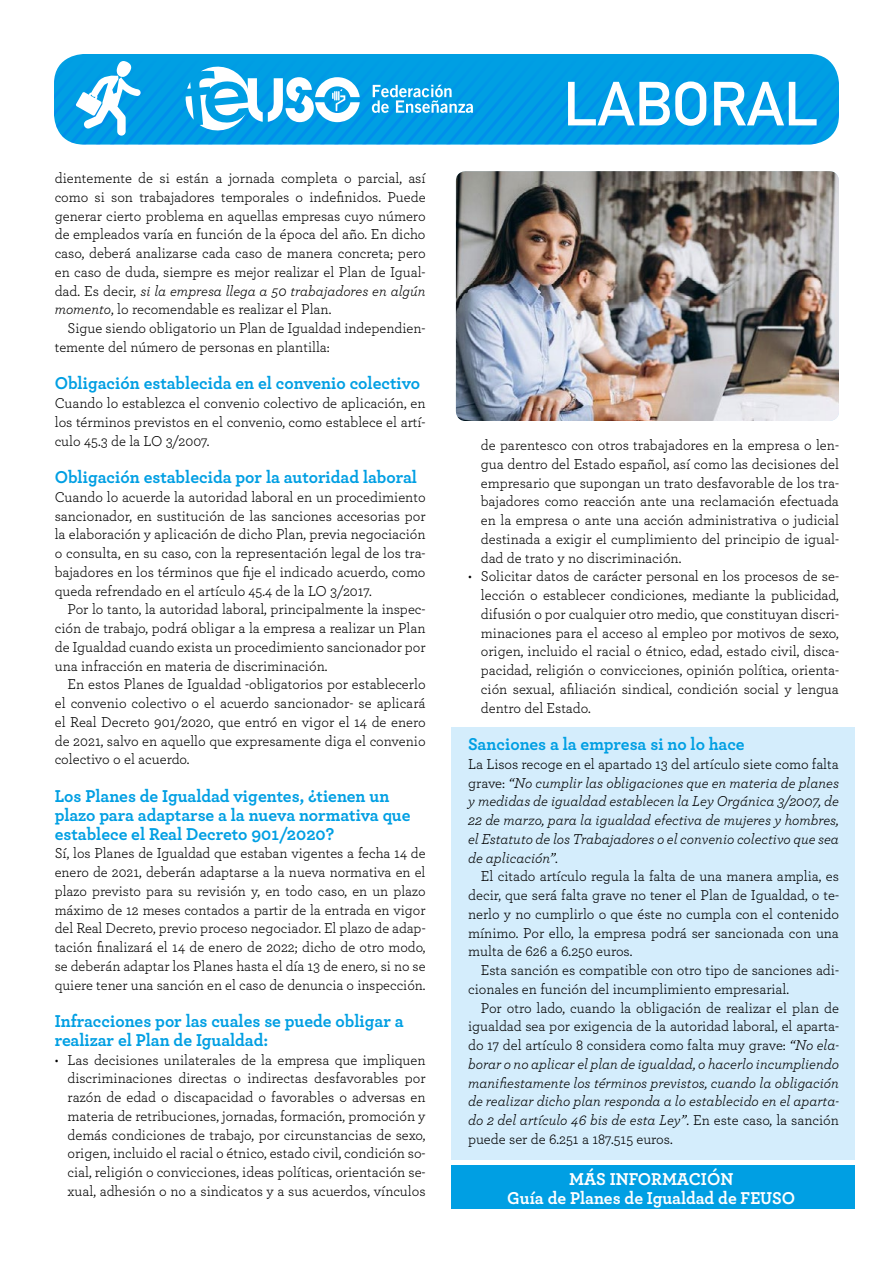
<style>
.page{position:relative;width:893px;height:1263px;background:#fff}
.page>*{position:absolute;margin:0;border:0;box-sizing:border-box;transform-origin:0 0}
.t1{font:700 61.2px "DIN Alternate";color:#fff}
.t2{font:700 18px/18.8px "Archer Pro";color:#009fe3}
.t3{font:700 18px/18.8px "Archer Pro";color:#fff;text-align:center}
.t4{font:15px/18.8px "Archer Pro";color:#000;text-align:justify}
.t5{font:15px/18.8px "Archer Pro";color:#000;text-align:justify;scale:.96 1}
.t6{font:italic 15px/18.8px "Archer Pro";color:#000;text-align:justify}
.s1{font-style:italic}
.s2{font-style:normal}
</style>
<div class="page">
<div style="left:452px;top:727px;width:403px;height:433px;background:#d4edfc"></div>
<svg style="left:54px;top:54px;width:785px;height:91px;background:#1ba6e7"></svg>
<img style="left:456px;top:171px;width:383px;height:250px">
<div style="left:452px;top:1165px;width:403px;height:44px;background:#009fe3"></div>
<p class="t4" style="left:55px;top:168px;width:372px">dientemente de si están a jornada completa o parcial, así como si son trabajadores temporales o indefinidos. Puede generar cierto problema en aquellas empresas cuyo número de empleados varía en función de la época del año. En dicho caso, deberá analizarse cada caso de manera concreta; pero en caso de duda, siempre es mejor realizar el Plan de Igual&shy;dad. Es decir, <span class="s1">si la empresa llega a 50 trabajadores en algún momento</span>, lo recomendable es realizar el Plan.</p>
<p class="t4" style="left:55px;top:318px;width:372px;text-indent:13px">Sigue siendo obligatorio un Plan de Igualdad independien&shy;temente del número de personas en plantilla:</p>
<p class="t2" style="left:55px;top:373px;width:367px">Obligación establecida en el convenio colectivo</p>
<p class="t4" style="left:55px;top:393px;width:372px">Cuando lo establezca el convenio colectivo de aplicación, en los términos previstos en el convenio, como establece el artí&shy;culo 45.3 de la LO 3/2007.</p>
<p class="t2" style="left:55px;top:467px;width:364px">Obligación establecida por la autoridad laboral</p>
<p class="t4" style="left:55px;top:487px;width:372px">Cuando lo acuerde la autoridad laboral en un procedimiento sancionador, en sustitución de las sanciones accesorias por la elaboración y aplicación de dicho Plan, previa negociación o consulta, en su caso, con la representación legal de los tra&shy;bajadores en los términos que fije el indicado acuerdo, como queda refrendado en el artículo 45.4 de la LO 3/2017.</p>
<p class="t4" style="left:55px;top:599px;width:372px;text-indent:13px">Por lo tanto, la autoridad laboral, principalmente la inspec&shy;ción de trabajo, podrá obligar a la empresa a realizar un Plan de Igualdad cuando exista un procedimiento sancionador por una infracción en materia de discriminación.</p>
<p class="t4" style="left:55px;top:674px;width:372px;text-indent:13px">En estos Planes de Igualdad -obligatorios por establecerlo el convenio colectivo o el acuerdo sancionador- se aplicará el Real Decreto 901/2020, que entró en vigor el 14 de enero de 2021, salvo en aquello que expresamente diga el convenio colectivo o el acuerdo.</p>
<p class="t2" style="left:55px;top:785px;width:357px">Los Planes de Igualdad vigentes, ¿tienen un plazo para adaptarse a la nueva normativa que establece el Real Decreto 901/2020?</p>
<p class="t5" style="left:55px;top:843px;width:388px">Sí, los Planes de Igualdad que estaban vigentes a fecha 14 de enero de 2021, deberán adaptarse a la nueva normativa en el plazo previsto para su revisión y, en todo caso, en un plazo máximo de 12 meses contados a partir de la entrada en vigor del Real Decreto, previo proceso negociador. El plazo de adap&shy;tación finalizará el 14 de enero de 2022; dicho de otro modo, se deberán adaptar los Planes hasta el día 13 de enero, si no se quiere tener una sanción en el caso de denuncia o inspección.</p>
<p class="t2" style="left:55px;top:1010px;width:350px">Infracciones por las cuales se puede obligar a realizar el Plan de Igualdad:</p>
<p class="t4" style="left:68px;top:1049px;width:360px;text-indent:-13px">• Las decisiones unilaterales de la empresa que impliquen discriminaciones directas o indirectas desfavorables por razón de edad o discapacidad o favorables o adversas en materia de retribuciones, jornadas, formación, promoción y demás condiciones de trabajo, por circunstancias de sexo, origen, incluido el racial o étnico, estado civil, condición so&shy;cial, religión o convicciones, ideas políticas, orientación se&shy;xual, adhesión o no a sindicatos y a sus acuerdos, vínculos</p>
<h1 class="t1" style="left:563px;top:57px;width:256px">LABORAL</h1>
<p class="t4" style="left:481px;top:435px;width:360px">de parentesco con otros trabajadores en la empresa o len&shy;gua dentro del Estado español, así como las decisiones del empresario que supongan un trato desfavorable de los tra&shy;bajadores como reacción ante una reclamación efectuada en la empresa o ante una acción administrativa o judicial destinada a exigir el cumplimiento del principio de igual&shy;dad de trato y no discriminación.</p>
<p class="t4" style="left:481px;top:566px;width:360px;text-indent:-13px">• Solicitar datos de carácter personal en los procesos de se&shy;lección o establecer condiciones, mediante la publicidad, difusión o por cualquier otro medio, que constituyan discri&shy;minaciones para el acceso al empleo por motivos de sexo, origen, incluido el racial o étnico, edad, estado civil, disca&shy;pacidad, religión o convicciones, opinión política, orienta&shy;ción sexual, afiliación sindical, condición social y lengua dentro del Estado.</p>
<p class="t2" style="left:468px;top:733px;width:278px">Sanciones a la empresa si no lo hace</p>
<p class="t6" style="left:468px;top:753px;width:372px"><span class="s2">La Lisos recoge en el apartado 13 del artículo siete como falta grave:</span> “No cumplir las obligaciones que en materia de planes y medidas de igualdad establecen la Ley Orgánica 3/2007, de 22 de marzo, para la igualdad efectiva de mujeres y hombres, el Estatuto de los Trabajadores o el convenio colectivo que sea de aplicación”.</p>
<p class="t4" style="left:468px;top:866px;width:372px;text-indent:13px">El citado artículo regula la falta de una manera amplia, es decir, que será falta grave no tener el Plan de Igualdad, o te&shy;nerlo y no cumplirlo o que éste no cumpla con el contenido mínimo. Por ello, la empresa podrá ser sancionada con una multa de 626 a 6.250 euros.</p>
<p class="t4" style="left:468px;top:960px;width:372px;text-indent:13px">Esta sanción es compatible con otro tipo de sanciones adi&shy;cionales en función del incumplimiento empresarial.</p>
<p class="t4" style="left:468px;top:997px;width:372px;text-indent:13px">Por otro lado, cuando la obligación de realizar el plan de igualdad sea por exigencia de la autoridad laboral, el aparta&shy;do 17 del artículo 8 considera como falta muy grave: <span class="s1">“No ela&shy;borar o no aplicar el plan de igualdad, o hacerlo incumpliendo manifiestamente los términos previstos, cuando la obligación de realizar dicho plan responda a lo establecido en el aparta&shy;do 2 del artículo 46 bis de esta Ley”</span>. En este caso, la sanción puede ser de 6.251 a 187.515 euros.</p>
<p class="t3" style="left:507px;top:1168px;width:289px">MÁS INFORMACIÓN<br>Guía de Planes de Igualdad de FEUSO</p>
</div>
